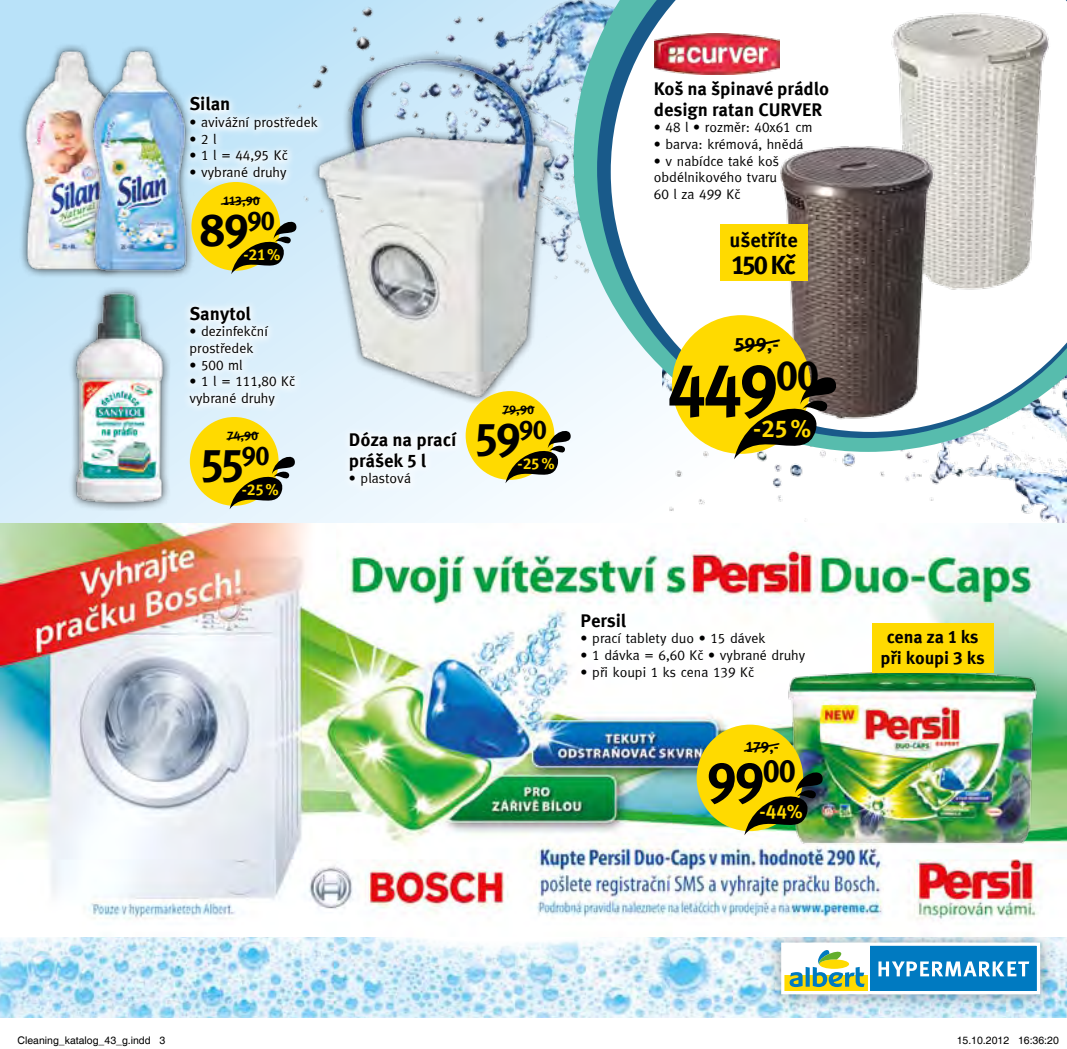
<style>
.page{position:relative;width:1067px;height:1049px;background:#fff}
.page>*{position:absolute;margin:0;border:0;box-sizing:border-box;transform-origin:0 0}
.t1{font:700 73.33px "Meta Pro";color:#000;scale:.96 1}
.t2{font:700 56.35px "Meta Pro";color:#000;scale:.96 1}
.t3{font:700 46.9px "Meta Pro";color:#000;scale:.96 1}
.t4{font:700 26.25px "Meta Pro";color:#000}
.t5{font:700 24.5px "Meta Pro";color:#ffda00}
.t6{font:700 20.12px "Meta Pro";color:#000}
.t7{font:700 19.6px "Meta Pro";color:#000}
.t8{font:700 18.9px "Meta Pro";color:#ffda00}
.t9{font:700 18.38px/21px "Meta Pro";letter-spacing:-.005em;color:#000}
.t10{font:700 17.68px/21.3px "Meta Pro";letter-spacing:-.01em;color:#000;text-align:center}
.t11{font:700 15.75px "Meta Pro";color:#ffda00}
.t12{font:700 15.05px "Meta Pro";color:#000}
.t13{font:14px/16.6px "Meta CE Normal Line";color:#000}
.t14{font:700 12.6px "Meta Pro";color:#000}
.t15{font:10.5px "Helvetica";color:#000}
</style>
<div class="page">
<svg style="left:0;top:0;width:575px;height:523px"></svg>
<img style="left:0;top:937px;width:1067px;height:80px">
<img style="left:233px;top:0;width:344px;height:453px">
<img style="left:669px;top:452px;width:398px;height:71px">
<svg style="left:573px;top:0;width:494px;height:452px"></svg>
<svg style="left:597px;top:0;width:470px;height:438px"></svg>
<svg style="left:611px;top:0;width:456px;height:432px"></svg>
<div style="left:763px;top:925px;width:293px;height:85px;background:#000;opacity:.35"></div>
<svg style="left:779px;top:940px;width:262px;height:55px"></svg>
<img style="left:0;top:523px;width:1067px;height:413px">
<img style="left:301px;top:36px;width:252px;height:371px">
<img style="left:889px;top:6px;width:161px;height:284px">
<img style="left:775px;top:136px;width:161px;height:284px">
<img style="left:54px;top:282px;width:135px;height:234px">
<div style="left:16px;top:42px;width:110px;height:235px;background:#b9e2f9"></div>
<img style="left:20px;top:41px;width:102px;height:237px">
<div style="left:84px;top:42px;width:110px;height:237px;background:#000;opacity:.75"></div>
<img style="left:93px;top:42px;width:98px;height:234px">
<img style="left:654px;top:33px;width:125px;height:37px">
<img style="left:778px;top:663px;width:268px;height:191px">
<div style="left:644px;top:70px;width:191px;height:137px;background:#fff"></div>
<div style="left:672px;top:315px;width:138px;height:139px;background:#ffda00;border-radius:50%"></div>
<svg style="left:734px;top:369px;width:102px;height:95px"></svg>
<div style="left:340px;top:422px;width:124px;height:71px;background:#f0f9fe"></div>
<div style="left:465px;top:391px;width:89px;height:89px;background:#ffda00;border-radius:50%"></div>
<svg style="left:505px;top:426px;width:66px;height:61px"></svg>
<svg style="left:179px;top:87px;width:145px;height:100px;background:#cee8f7"></svg>
<div style="left:191px;top:182px;width:89px;height:89px;background:#ffda00;border-radius:50%"></div>
<svg style="left:231px;top:217px;width:66px;height:61px"></svg>
<svg style="left:179px;top:296px;width:122px;height:116px;fill:#e1f2fc"></svg>
<div style="left:190px;top:417px;width:88px;height:88px;background:#ffda00;border-radius:50%"></div>
<svg style="left:230px;top:451px;width:65px;height:61px"></svg>
<div style="left:720px;top:224px;width:88px;height:57px;background:#ffda00"></div>
<div style="left:872px;top:623px;width:122px;height:49px;background:#ffda00"></div>
<div style="left:571px;top:603px;width:241px;height:83px;background:#fff"></div>
<div style="left:696px;top:724px;width:107px;height:107px;background:#ffda00;border-radius:50%"></div>
<img style="left:744px;top:766px;width:79px;height:73px">
<h3 class="t9" style="left:189px;top:92px;width:43px">Silan</h3>
<p class="t13" style="left:189px;top:114px;width:130px">• avivážní prostředek</p>
<p class="t13" style="left:189px;top:131px;width:29px">• 2 l</p>
<p class="t13" style="left:189px;top:147px;width:100px">• 1 l = 44,95 Kč</p>
<p class="t13" style="left:189px;top:164px;width:99px">• vybrané druhy</p>
<h3 class="t3" style="left:199px;top:193px;width:81px">89<sup>90</sup></h3>
<p class="t14" style="left:223px;top:190px;width:80px">113,90/</p>
<p class="t11" style="left:243px;top:242px;width:39px">-21%</p>
<h3 class="t9" style="left:189px;top:302px;width:63px">Sanytol</h3>
<p class="t13" style="left:189px;top:323px;width:80px">• dezinfekční prostředek</p>
<p class="t13" style="left:189px;top:356px;width:55px">• 500 ml</p>
<p class="t13" style="left:189px;top:373px;width:107px">• 1 l = 111,80 Kč vybrané druhy</p>
<p class="t14" style="left:227px;top:425px;width:68px">74,90/</p>
<h3 class="t3" style="left:201px;top:428px;width:73px">55<sup>90</sup></h3>
<p class="t11" style="left:242px;top:477px;width:39px">-25%</p>
<h3 class="t9" style="left:349px;top:427px;width:109px">Dóza na prací</h3>
<h3 class="t9" style="left:349px;top:448px;width:79px">prášek 5 l</h3>
<p class="t13" style="left:349px;top:470px;width:64px">• plastová</p>
<p class="t14" style="left:503px;top:399px;width:68px">79,90/</p>
<h3 class="t3" style="left:475px;top:402px;width:76px">59<sup>90</sup></h3>
<p class="t11" style="left:517px;top:451px;width:39px">-25%</p>
<h3 class="t9" style="left:654px;top:77px;width:177px">Koš na špinavé prádlo design ratan CURVER</h3>
<p class="t13" style="left:654px;top:119px;width:160px">• 48 l • rozměr: 40x61 cm</p>
<p class="t13" style="left:654px;top:136px;width:151px">• barva: krémová, hnědá</p>
<p class="t13" style="left:654px;top:152px;width:127px">• v nabídce také koš obdélnikového tvaru<br>60 l za 499 Kč</p>
<h3 class="t6" style="left:729px;top:224px;width:70px">ušetříte</h3>
<h3 class="t4" style="left:731px;top:245px;width:66px">150 Kč</h3>
<h3 class="t7" style="left:735px;top:329px;width:96px">599,-/</h3>
<h1 class="t1" style="left:667px;top:332px;width:161px">449<sup>00</sup></h1>
<h3 class="t5" style="left:753px;top:409px;width:60px">-25%</h3>
<h3 class="t9" style="left:580px;top:608px;width:47px">Persil</h3>
<p class="t13" style="left:580px;top:630px;width:186px">• prací tablety duo • 15 dávek</p>
<p class="t13" style="left:580px;top:646px;width:226px">• 1 dávka = 6,60 Kč • vybrané druhy</p>
<p class="t13" style="left:580px;top:663px;width:175px">• při koupi 1 ks cena 139 Kč</p>
<p class="t12" style="left:746px;top:735px;width:73px">179,-/</p>
<h2 class="t2" style="left:706px;top:737px;width:95px">99<sup>00</sup></h2>
<h3 class="t8" style="left:759px;top:796px;width:45px">-44%</h3>
<p class="t10" style="left:880px;top:624px;width:106px">cena za 1 ks při koupi 3 ks</p>
<p class="t15" style="left:18px;top:1033px;width:149px">Cleaning_katalog_43_g.indd 3</p>
<p class="t15" style="left:956px;top:1033px;width:104px">15.10.2012 16:36:20</p>
</div>
